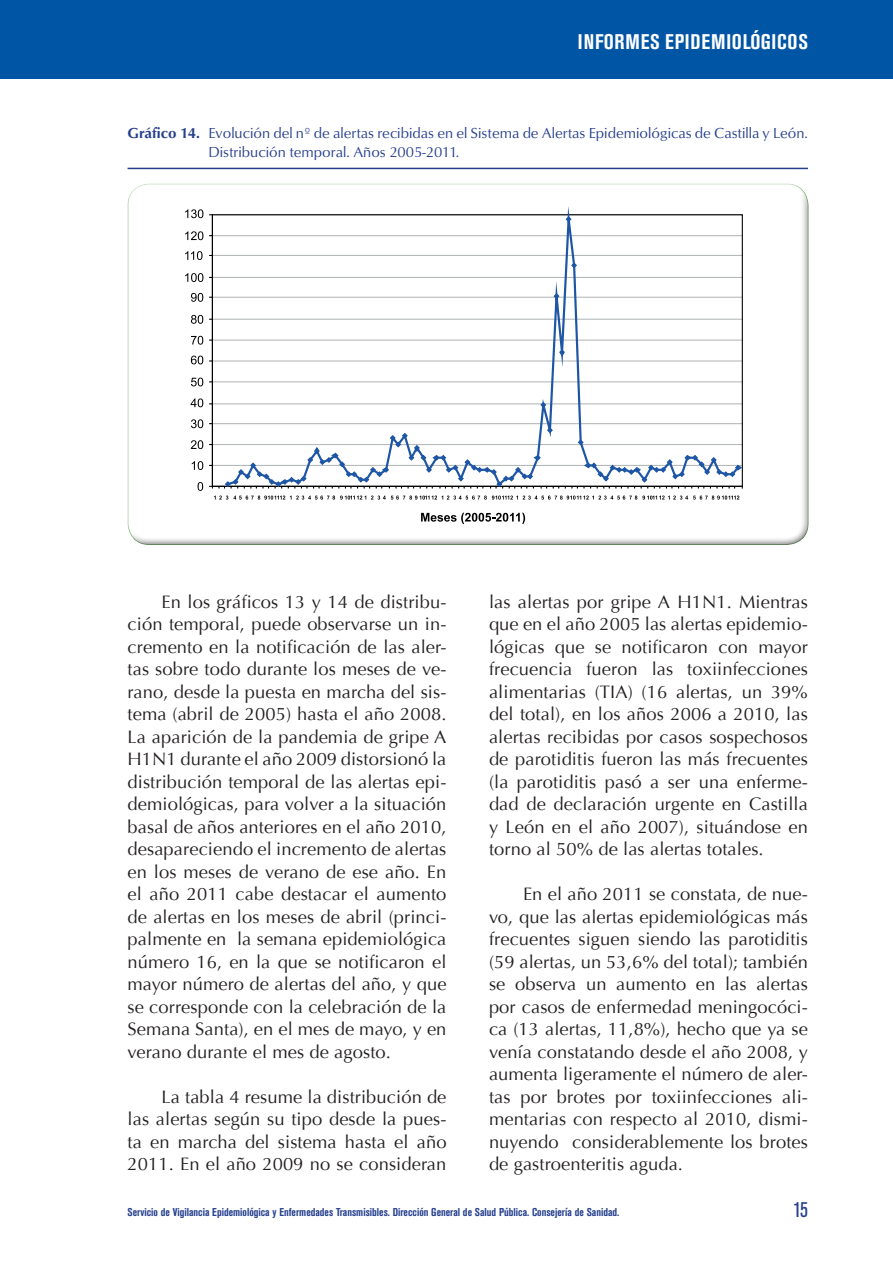
<style>
.page{position:relative;width:893px;height:1263px;background:#fff}
.page>*{position:absolute;margin:0;border:0;box-sizing:border-box;transform-origin:0 0}
.t1{font:700 condensed 21px "Akzidenz Grotesk BE";letter-spacing:.035em;color:#fff}
.t2{font:condensed 21px "Akzidenz Grotesk BE";color:#253f8e}
.t3{font:18px/22.5px "Optima";letter-spacing:.005em;color:#231f20;text-align:justify}
.t4{font:15px/19.5px "Optima";color:#253f8e}
.t5{font:700 condensed 11.25px "Akzidenz Grotesk BE";color:#253f8e}
.s1{font-family:"Optima Bld"}
</style>
<div class="page">
<div style="left:0;top:0;width:893px;height:79px;background:#0155a5"></div>
<div style="left:125px;top:187px;width:684px;height:358px;background:#231f20;opacity:.5"></div>
<svg style="left:211px;top:214px;width:532px;height:240px"></svg>
<svg style="left:225px;top:193px;width:516px;height:295px"></svg>
<svg style="left:540px;top:401px;width:7px;height:8px"></svg>
<svg style="left:209px;top:423px;width:350px;height:65px"></svg>
<svg style="left:553px;top:292px;width:7px;height:8px"></svg>
<svg style="left:558px;top:348px;width:8px;height:9px"></svg>
<svg style="left:565px;top:215px;width:7px;height:8px"></svg>
<svg style="left:570px;top:262px;width:8px;height:7px"></svg>
<svg style="left:577px;top:439px;width:7px;height:7px"></svg>
<svg style="left:565px;top:454px;width:178px;height:34px"></svg>
<svg style="left:198px;top:482px;width:5px;height:9px"></svg>
<svg style="left:192px;top:461px;width:11px;height:9px"></svg>
<svg style="left:191px;top:440px;width:12px;height:9px"></svg>
<svg style="left:191px;top:419px;width:12px;height:9px"></svg>
<svg style="left:191px;top:398px;width:12px;height:9px"></svg>
<svg style="left:191px;top:378px;width:12px;height:8px"></svg>
<svg style="left:191px;top:356px;width:12px;height:8px"></svg>
<svg style="left:191px;top:336px;width:12px;height:9px"></svg>
<svg style="left:191px;top:315px;width:12px;height:9px"></svg>
<svg style="left:191px;top:293px;width:12px;height:9px"></svg>
<svg style="left:185px;top:273px;width:18px;height:9px"></svg>
<svg style="left:185px;top:251px;width:18px;height:9px"></svg>
<svg style="left:185px;top:231px;width:18px;height:9px"></svg>
<svg style="left:185px;top:209px;width:18px;height:9px"></svg>
<svg style="left:214px;top:496px;width:525px;height:4px"></svg>
<svg style="left:421px;top:513px;width:104px;height:11px"></svg>
<hr style="left:128px;top:168px;width:680px;height:1px;background:#253f8e">
<p class="t1" style="left:578px;top:29px;width:231px">INFORMES EPIDEMIOLÓGICOS</p>
<p class="t4" style="left:208px;top:124px;width:601px;text-indent:-81px"><span class="s1">Gráfico 14.</span> Evolución del nº de alertas recibidas en el Sistema de Alertas Epidemiológicas de Castilla y León.<br>Distribución temporal. Años 2005-2011.</p>
<p class="t3" style="left:128px;top:590px;width:320px;text-indent:34px">En los gráficos 13 y 14 de distribu&shy;ción temporal, puede observarse un in&shy;cremento en la notificación de las aler&shy;tas sobre todo durante los meses de ve&shy;rano, desde la puesta en marcha del sis&shy;tema (abril de 2005) hasta el año 2008.<br>La aparición de la pandemia de gripe A H1N1 durante el año 2009 distorsionó la distribución temporal de las alertas epi&shy;demiológicas, para volver a la situación basal de años anteriores en el año 2010, desapareciendo el incremento de alertas en los meses de verano de ese año. En el año 2011 cabe destacar el aumento de alertas en los meses de abril (princi&shy;palmente en la semana epidemiológica número 16, en la que se notificaron el mayor número de alertas del año, y que se corresponde con la celebración de la Semana Santa), en el mes de mayo, y en verano durante el mes de agosto.</p>
<p class="t3" style="left:128px;top:1085px;width:320px;text-indent:34px">La tabla 4 resume la distribución de las alertas según su tipo desde la pues&shy;ta en marcha del sistema hasta el año 2011. En el año 2009 no se consideran</p>
<p class="t3" style="left:489px;top:590px;width:320px">las alertas por gripe A H1N1. Mientras que en el año 2005 las alertas epidemio&shy;lógicas que se notificaron con mayor frecuencia fueron las toxiinfecciones alimentarias (TIA) (16 alertas, un 39% del total), en los años 2006 a 2010, las alertas recibidas por casos sospechosos de parotiditis fueron las más frecuentes (la parotiditis pasó a ser una enferme&shy;dad de declaración urgente en Castilla y León en el año 2007), situándose en torno al 50% de las alertas totales.</p>
<p class="t3" style="left:489px;top:883px;width:320px;text-indent:34px">En el año 2011 se constata, de nue&shy;vo, que las alertas epidemiológicas más frecuentes siguen siendo las parotiditis (59 alertas, un 53,6% del total); también se observa un aumento en las alertas por casos de enfermedad meningocóci&shy;ca (13 alertas, 11,8%), hecho que ya se venía constatando desde el año 2008, y aumenta ligeramente el número de aler&shy;tas por brotes por toxiinfecciones ali&shy;mentarias con respecto al 2010, dismi&shy;nuyendo considerablemente los brotes de gastroenteritis aguda.</p>
<p class="t5" style="left:128px;top:1205px;width:493px">Servicio de Vigilancia Epidemiológica y Enfermedades Transmisibles. Dirección General de Salud Pública. Consejería de Sanidad.</p>
<p class="t2" style="left:793px;top:1198px;width:16px">15</p>
</div>
